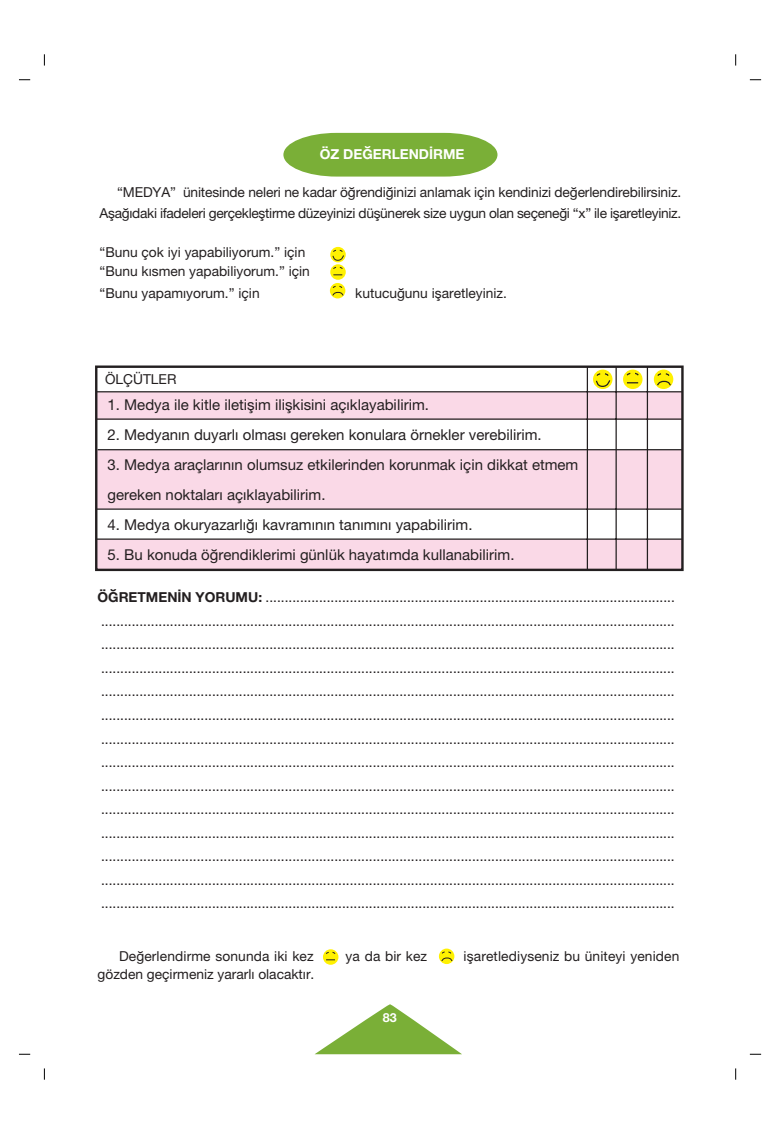
<style>
.page{position:relative;width:780px;height:1134px;background:#fff}
.page>*{position:absolute;margin:0;border:0;box-sizing:border-box;transform-origin:0 0}
.t1{font:15px/29.9px "Helvetica T";color:#231f20}
.t2{font:13.75px/23.5px "Helvetica T";color:#231f20}
.t3{font:13.75px/21.8px "Helvetica T";letter-spacing:-.02em;color:#231f20;text-align:right}
.t4{font:13.75px "Helvetica T Bold";color:#fff}
.t5{font:12.5px "Helvetica T Bold";color:#fff}
.s1{font-family:"Helvetica T Bold"}
</style>
<div class="page">
<svg style="left:44px;top:1068px;width:1px;height:12px"></svg>
<svg style="left:44px;top:54px;width:1px;height:12px"></svg>
<svg style="left:735px;top:54px;width:1px;height:12px"></svg>
<svg style="left:749px;top:1054px;width:12px;height:1px"></svg>
<svg style="left:735px;top:1068px;width:1px;height:12px"></svg>
<svg style="left:315px;top:1004px;width:147px;height:50px"></svg>
<svg style="left:330px;top:247px;width:16px;height:15px"></svg>
<svg style="left:330px;top:264px;width:16px;height:16px"></svg>
<svg style="left:332px;top:249px;width:12px;height:26px"></svg>
<div style="left:330px;top:283px;width:15px;height:15px;background:#fff101;border-radius:50%"></div>
<svg style="left:332px;top:285px;width:12px;height:11px"></svg>
<div style="left:96px;top:539px;width:586px;height:30px;background:#fad9e7"></div>
<div style="left:96px;top:450px;width:586px;height:59px;background:#fad9e7"></div>
<div style="left:96px;top:392px;width:586px;height:27px;background:#fad9e7"></div>
<hr style="left:96px;top:391px;width:586px;height:1px;background:#231f20">
<hr style="left:96px;top:418px;width:586px;height:2px;background:#231f20">
<hr style="left:586px;top:367px;width:2px;height:203px;background:#231f20">
<hr style="left:615px;top:367px;width:1px;height:203px;background:#231f20">
<hr style="left:646px;top:367px;width:2px;height:203px;background:#231f20">
<hr style="left:96px;top:508px;width:586px;height:2px;background:#231f20">
<hr style="left:96px;top:538px;width:586px;height:2px;background:#231f20">
<div style="left:95px;top:365px;width:588px;height:206px;border:2px solid #231f20"></div>
<svg style="left:593px;top:370px;width:19px;height:19px"></svg>
<svg style="left:595px;top:372px;width:15px;height:16px"></svg>
<svg style="left:623px;top:370px;width:19px;height:19px"></svg>
<svg style="left:625px;top:372px;width:15px;height:11px"></svg>
<svg style="left:653px;top:370px;width:20px;height:19px"></svg>
<svg style="left:656px;top:372px;width:15px;height:14px"></svg>
<hr style="left:98px;top:449px;width:584px;height:1px;background:#231f20">
<svg style="left:323px;top:949px;width:15px;height:16px"></svg>
<svg style="left:325px;top:951px;width:11px;height:9px"></svg>
<svg style="left:439px;top:948px;width:15px;height:16px"></svg>
<svg style="left:440px;top:951px;width:13px;height:11px"></svg>
<svg style="left:283px;top:133px;width:214px;height:44px;background:#89b84e"></svg>
<p class="t4" style="left:320px;top:150px;width:146px">ÖZ DE⁄ERLEND‹RME</p>
<p class="t3" style="left:99px;top:182px;width:583px">“MEDYA” ünitesinde neleri ne kadar ö¤rendi¤inizi anlamak için kendinizi de¤erlendirebilirsiniz.<br>Afla¤›daki ifadeleri gerçeklefltirme düzeyinizi düflünerek size uygun olan seçene¤i “x” ile iflaretleyiniz.</p>
<p class="t2" style="left:99px;top:244px;width:212px;line-height:19.2px">“Bunu çok iyi yapabiliyorum.” için “Bunu k›smen yapabiliyorum.” için</p>
<p class="t2" style="left:99px;top:282px;width:162px">“Bunu yapam›yorum.” için</p>
<p class="t2" style="left:355px;top:282px;width:153px">kutucu¤unu iflaretleyiniz.</p>
<p class="t2" style="left:105px;top:369px;width:73px">ÖLÇÜTLER</p>
<p class="t1" style="left:108px;top:391px;width:323px">1. Medya ile kitle iletiflim iliflkisini açıklayabilirim.</p>
<p class="t1" style="left:108px;top:421px;width:435px">2. Medyanın duyarlı olması gereken konulara örnekler verebilirim.</p>
<p class="t1" style="left:108px;top:451px;width:472px">3. Medya araçlarının olumsuz etkilerinden korunmak için dikkat etmem gereken noktaları açıklayabilirim.</p>
<p class="t1" style="left:108px;top:511px;width:366px">4. Medya okuryazarlı¤ı kavramının tanımını yapabilirim.</p>
<p class="t1" style="left:108px;top:541px;width:408px">5. Bu konuda ö¤rendiklerimi günlük hayatımda kullanabilirim.</p>
<p class="t2" style="left:97px;top:587px;width:578px;text-align:justify"><span class="s1">Ö⁄RETMEN‹N YORUMU:</span> ........................................................................................................... ...................................................................................................................................................... ...................................................................................................................................................... ...................................................................................................................................................... ...................................................................................................................................................... ...................................................................................................................................................... ...................................................................................................................................................... ...................................................................................................................................................... ...................................................................................................................................................... ...................................................................................................................................................... ...................................................................................................................................................... ...................................................................................................................................................... ...................................................................................................................................................... ......................................................................................................................................................</p>
<p class="t2" style="left:119px;top:946px;width:196px">De¤erlendirme sonunda iki kez</p>
<p class="t2" style="left:345px;top:946px;width:83px">ya da bir kez</p>
<p class="t2" style="left:463px;top:946px;width:217px">iflaretlediyseniz bu üniteyi yeniden</p>
<p class="t2" style="left:97px;top:964px;width:218px">gözden geçirmeniz yararl› olacakt›r.</p>
<p class="t5" style="left:383px;top:1013px;width:15px">83</p>
</div>
